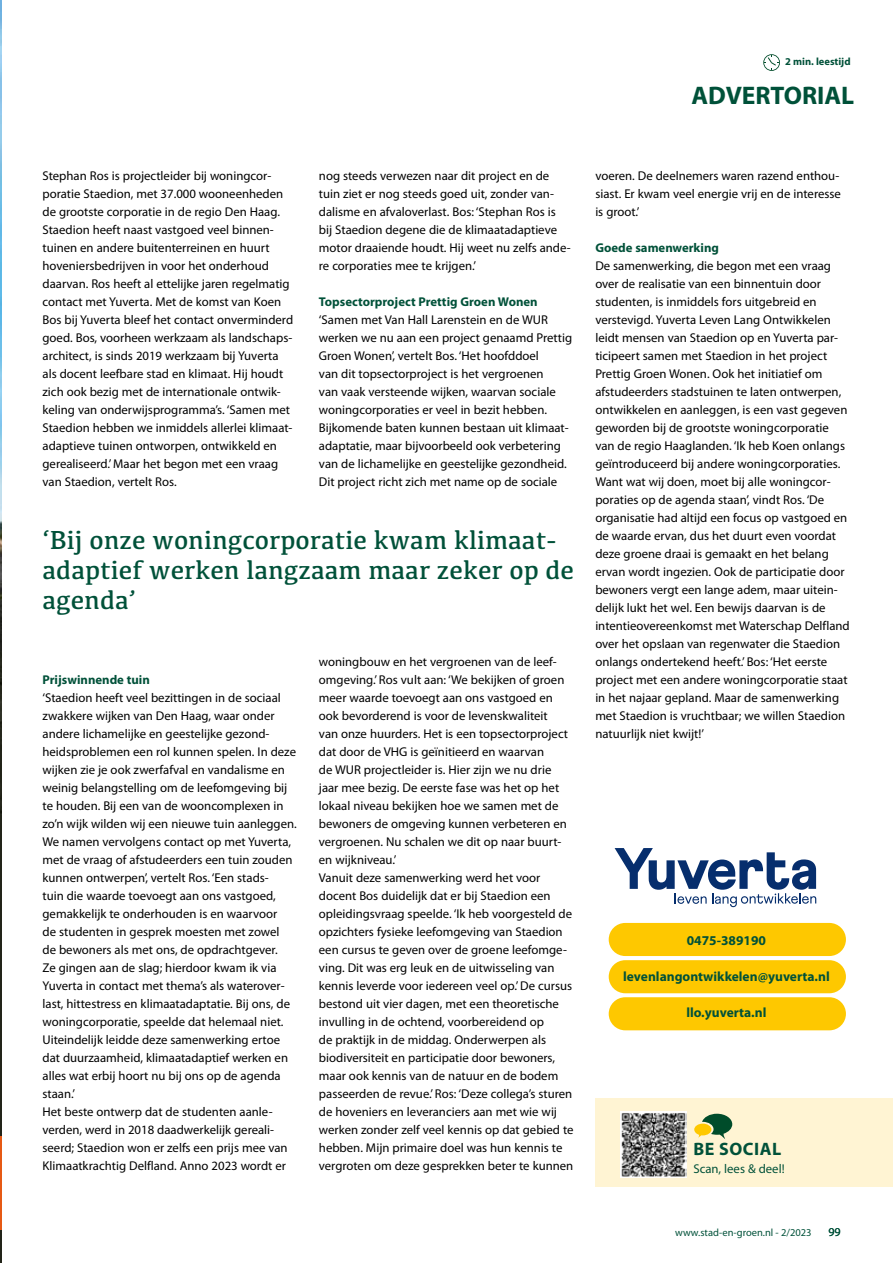
<style>
.page{position:relative;width:893px;height:1263px;background:#fff}
.page>*{position:absolute;margin:0;border:0;box-sizing:border-box;transform-origin:0 0}
.t1{font:27px/30px "Kefa";color:#005139}
.t2{font:700 25.5px "Myriad Pro";color:#005139}
.t3{font:700 18px "Myriad Pro";letter-spacing:.03em;color:#005139}
.t4{font:700 13.5px "Myriad Pro";color:#005139}
.t5{font:12.75px/18px "Myriad Pro";color:#000}
.t6{font:700 12.75px "Myriad Pro";color:#005139}
.t7{font:12.75px "Myriad Pro";color:#005139}
.t8{font:12px "Myriad Pro";color:#005139}
.t9{font:10.5px "Myriad Pro";color:#005139}
.t10{font:700 10.5px "Myriad Pro";color:#005139}
</style>
<div class="page">
<svg style="left:763px;top:54px;width:17px;height:17px"></svg>
<svg style="left:615px;top:848px;width:201px;height:59px"></svg>
<div style="left:609px;top:923px;width:237px;height:33px;background:#fec800;border-radius:17px"></div>
<div style="left:609px;top:960px;width:237px;height:33px;background:#fec800;border-radius:17px"></div>
<div style="left:609px;top:997px;width:237px;height:33px;background:#fec800;border-radius:17px"></div>
<div style="left:595px;top:1098px;width:298px;height:89px;background:#fff4d3"></div>
<img style="left:621px;top:1111px;width:65px;height:66px">
<svg style="left:694px;top:1114px;width:38px;height:25px"></svg>
<img style="left:0;top:1px;width:1px;height:1261px">
<hr style="left:0;top:1136px;width:1px;height:94px;background:#e65914">
<p class="t10" style="left:785px;top:55px;width:67px">2 min. leestijd</p>
<h2 class="t2" style="left:691px;top:79px;width:164px">ADVERTORIAL</h2>
<p class="t5" style="left:43px;top:167px;width:252px">Stephan Ros is projectleider bij woningcor&shy;poratie Staedion, met 37.000 wooneenheden de grootste corporatie in de regio Den Haag.<br>Staedion heeft naast vastgoed veel binnen&shy;tuinen en andere buitenterreinen en huurt hoveniersbedrijven in voor het onderhoud daarvan. Ros heeft al ettelijke jaren regelmatig contact met Yuverta. Met de komst van Koen Bos bij Yuverta bleef het contact onverminderd goed. Bos, voorheen werkzaam als landschaps&shy;architect, is sinds 2019 werkzaam bij Yuverta als docent leefbare stad en klimaat. Hij houdt zich ook bezig met de internationale ontwik&shy;keling van onderwijsprogramma’s. ‘Samen met Staedion hebben we inmiddels allerlei klimaat&shy;adaptieve tuinen ontworpen, ontwikkeld en gerealiseerd.’ Maar het begon met een vraag van Staedion, vertelt Ros.</p>
<p class="t5" style="left:319px;top:167px;width:253px">nog steeds verwezen naar dit project en de tuin ziet er nog steeds goed uit, zonder van&shy;dalisme en afvaloverlast. Bos: ‘Stephan Ros is bij Staedion degene die de klimaatadaptieve motor draaiende houdt. Hij weet nu zelfs ande&shy;re corporaties mee te krijgen.’</p>
<p class="t6" style="left:319px;top:294px;width:220px">Topsectorproject Prettig Groen Wonen</p>
<p class="t5" style="left:319px;top:311px;width:255px">‘Samen met Van Hall Larenstein en de WUR werken we nu aan een project genaamd Prettig Groen Wonen’, vertelt Bos. ‘Het hoofddoel<br>van dit topsectorproject is het vergroenen<br>van vaak versteende wijken, waarvan sociale woningcorporaties er veel in bezit hebben.<br>Bijkomende baten kunnen bestaan uit klimaat&shy;adaptatie, maar bijvoorbeeld ook verbetering van de lichamelijke en geestelijke gezondheid.<br>Dit project richt zich met name op de sociale</p>
<h1 class="t1" style="left:43px;top:524px;width:533px">‘Bij onze woningcorporatie kwam klimaat&shy;adaptief werken langzaam maar zeker op de agenda’</h1>
<p class="t6" style="left:43px;top:671px;width:109px">Prijswinnende tuin</p>
<p class="t5" style="left:43px;top:689px;width:256px">‘Staedion heeft veel bezittingen in de sociaal zwakkere wijken van Den Haag, waar onder andere lichamelijke en geestelijke gezond&shy;heidsproblemen een rol kunnen spelen. In deze wijken zie je ook zwerfafval en vandalisme en weinig belangstelling om de leefomgeving bij te houden. Bij een van de wooncomplexen in zo’n wijk wilden wij een nieuwe tuin aanleggen.<br>We namen vervolgens contact op met Yuverta, met de vraag of afstudeerders een tuin zouden kunnen ontwerpen’, vertelt Ros. ‘Een stads-<br>tuin die waarde toevoegt aan ons vastgoed, gemakkelijk te onderhouden is en waarvoor<br>de studenten in gesprek moesten met zowel<br>de bewoners als met ons, de opdrachtgever.<br>Ze gingen aan de slag; hierdoor kwam ik via Yuverta in contact met thema’s als waterover&shy;last, hittestress en klimaatadaptatie. Bij ons, de woningcorporatie, speelde dat helemaal niet.<br>Uiteindelijk leidde deze samenwerking ertoe dat duurzaamheid, klimaatadaptief werken en alles wat erbij hoort nu bij ons op de agenda staan.’<br>Het beste ontwerp dat de studenten aanle&shy;verden, werd in 2018 daadwerkelijk gereali&shy;seerd; Staedion won er zelfs een prijs mee van Klimaatkrachtig Delfland. Anno 2023 wordt er</p>
<p class="t5" style="left:319px;top:653px;width:256px">woningbouw en het vergroenen van de leef&shy;omgeving.’ Ros vult aan: ‘We bekijken of groen meer waarde toevoegt aan ons vastgoed en ook bevorderend is voor de levenskwaliteit<br>van onze huurders. Het is een topsectorproject dat door de VHG is geïnitieerd en waarvan<br>de WUR projectleider is. Hier zijn we nu drie jaar mee bezig. De eerste fase was het op het lokaal niveau bekijken hoe we samen met de bewoners de omgeving kunnen verbeteren en vergroenen. Nu schalen we dit op naar buurt&shy;en wijkniveau.’<br>Vanuit deze samenwerking werd het voor docent Bos duidelijk dat er bij Staedion een opleidingsvraag speelde. ‘Ik heb voorgesteld de opzichters fysieke leefomgeving van Staedion een cursus te geven over de groene leefomge&shy;ving. Dit was erg leuk en de uitwisseling van kennis leverde voor iedereen veel op.’ De cursus bestond uit vier dagen, met een theoretische invulling in de ochtend, voorbereidend op<br>de praktijk in de middag. Onderwerpen als biodiversiteit en participatie door bewoners, maar ook kennis van de natuur en de bodem passeerden de revue.’ Ros: ‘Deze collega’s sturen de hoveniers en leveranciers aan met wie wij werken zonder zelf veel kennis op dat gebied te hebben. Mijn primaire doel was hun kennis te vergroten om deze gesprekken beter te kunnen</p>
<p class="t5" style="left:595px;top:167px;width:247px">voeren. De deelnemers waren razend enthou&shy;siast. Er kwam veel energie vrij en de interesse is groot.’</p>
<p class="t6" style="left:595px;top:240px;width:125px">Goede samenwerking</p>
<p class="t5" style="left:595px;top:257px;width:256px">De samenwerking, die begon met een vraag over de realisatie van een binnentuin door studenten, is inmiddels fors uitgebreid en verstevigd. Yuverta Leven Lang Ontwikkelen leidt mensen van Staedion op en Yuverta par&shy;ticipeert samen met Staedion in het project Prettig Groen Wonen. Ook het initiatief om afstudeerders stadstuinen te laten ontwerpen, ontwikkelen en aanleggen, is een vast gegeven geworden bij de grootste woningcorporatie van de regio Haaglanden. ‘Ik heb Koen onlangs geïntroduceerd bij andere woningcorporaties.<br>Want wat wij doen, moet bij alle woningcor&shy;poraties op de agenda staan’, vindt Ros. ‘De organisatie had altijd een focus op vastgoed en de waarde ervan, dus het duurt even voordat deze groene draai is gemaakt en het belang ervan wordt ingezien. Ook de participatie door bewoners vergt een lange adem, maar uitein&shy;delijk lukt het wel. Een bewijs daarvan is de intentieovereenkomst met Waterschap Delfland over het opslaan van regenwater die Staedion onlangs ondertekend heeft.’ Bos: ‘Het eerste project met een andere woningcorporatie staat in het najaar gepland. Maar de samenwerking met Staedion is vruchtbaar; we willen Staedion natuurlijk niet kwijt!’</p>
<p class="t4" style="left:687px;top:932px;width:81px">0475-389190</p>
<p class="t4" style="left:623px;top:968px;width:208px">levenlangontwikkelen@yuverta.nl</p>
<p class="t4" style="left:686px;top:1004px;width:81px">llo.yuverta.nl</p>
<h3 class="t3" style="left:693px;top:1137px;width:89px">BE SOCIAL</h3>
<p class="t7" style="left:693px;top:1161px;width:93px">Scan, lees &amp; deel!</p>
<p class="t9" style="left:675px;top:1226px;width:138px">www.stad-en-groen.nl - 2/2023</p>
<p class="t8" style="left:828px;top:1224px;width:14px">99</p>
</div>
